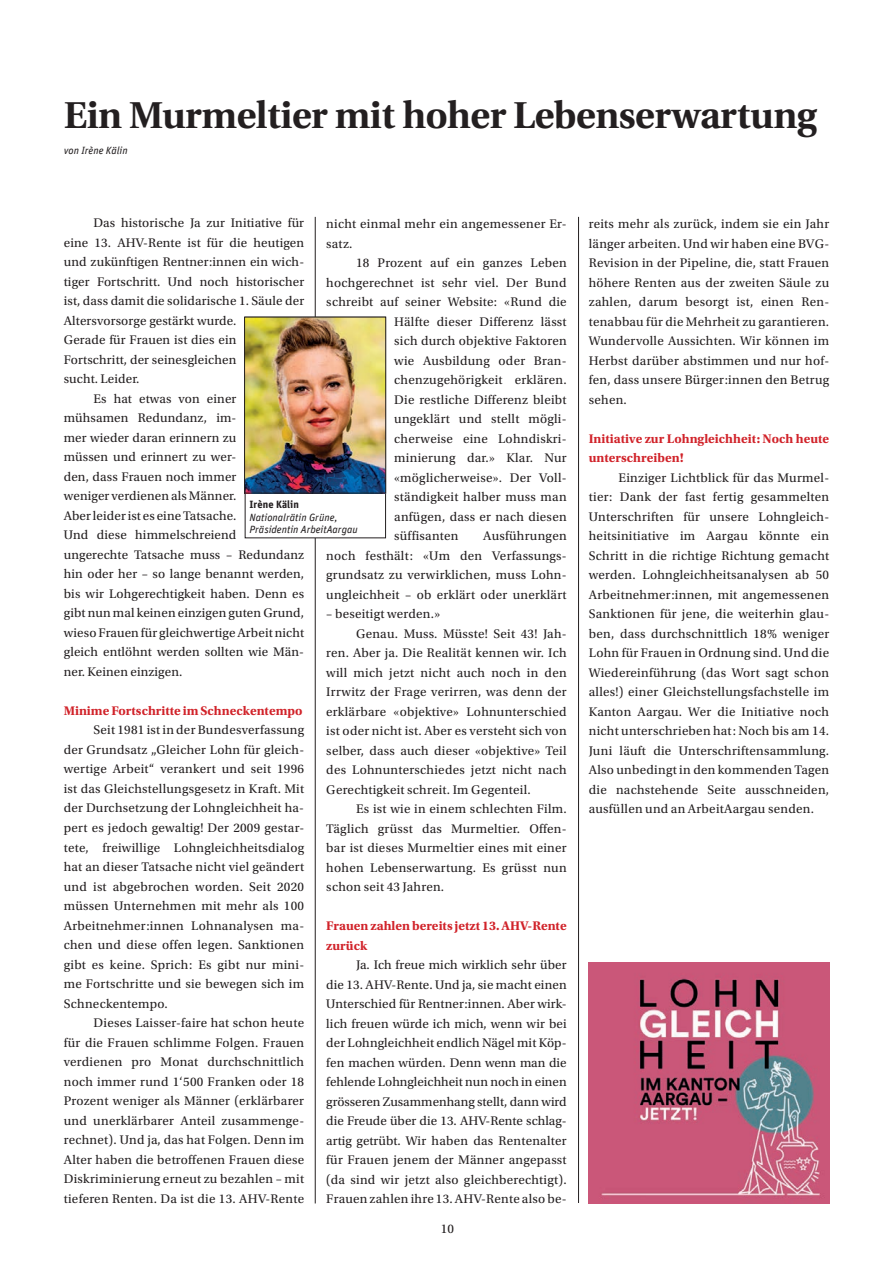
<style>
.page{position:relative;width:893px;height:1263px;background:#fff}
.page>*{position:absolute;margin:0;border:0;box-sizing:border-box;transform-origin:0 0}
.t1{font:700 37.5px "Utopia";letter-spacing:-.01em;color:#231f20}
.t2{font:13.2px/19.5px "Utopia Std";letter-spacing:.02em;color:#231f20;text-align:justify}
.t3{font:700 13.2px/19.5px "Utopia Std";color:#d1232a}
.t4{font:italic 10.5px/12.6px "Unit";color:#231f20}
.t5{font:700 10.5px "Unit OT";letter-spacing:.005em;color:#231f20}
</style>
<div class="page">
<hr style="left:315px;top:217px;width:1px;height:986px;background:#231f20">
<img style="left:246px;top:319px;width:138px;height:172px">
<div style="left:244px;top:317px;width:142px;height:176px;border:1px solid #231f20"></div>
<hr style="left:578px;top:217px;width:1px;height:986px;background:#231f20">
<img style="left:589px;top:962px;width:240px;height:241px">
<h1 class="t1" style="left:64px;top:94px;width:755px">Ein Murmeltier mit hoher Lebenserwartung</h1>
<p class="t4" style="left:64px;top:144px;width:66px">von Irène Kälin</p>
<p class="t2" style="left:94px;top:214px;width:212px">Das historische Ja zur Initiative für</p>
<p class="t2" style="left:64px;top:233px;width:242px">eine 13. AHV-Rente ist für die heutigen</p>
<p class="t2" style="left:64px;top:253px;width:242px">und zukünftigen Rentner:innen ein wich-</p>
<p class="t2" style="left:64px;top:272px;width:242px">tiger Fortschritt. Und noch historischer</p>
<p class="t2" style="left:64px;top:292px;width:242px">ist, dass damit die solidarische 1. Säule der</p>
<p class="t2" style="left:64px;top:311px;width:174px">Altersvorsorge gestärkt wurde.</p>
<p class="t2" style="left:64px;top:331px;width:174px">Gerade für Frauen ist dies ein</p>
<p class="t2" style="left:64px;top:350px;width:174px">Fortschritt, der seinesgleichen</p>
<p class="t2" style="left:64px;top:370px;width:77px">sucht. Leider.</p>
<p class="t2" style="left:94px;top:389px;width:144px">Es hat etwas von einer</p>
<p class="t2" style="left:64px;top:409px;width:174px">mühsamen Redundanz, im-</p>
<p class="t2" style="left:64px;top:428px;width:174px">mer wieder daran erinnern zu</p>
<p class="t2" style="left:64px;top:448px;width:174px">müssen und erinnert zu wer-</p>
<p class="t2" style="left:64px;top:467px;width:174px">den, dass Frauen noch immer</p>
<p class="t2" style="left:64px;top:487px;width:174px">weniger verdienen als Männer.</p>
<p class="t2" style="left:64px;top:506px;width:174px">Aber leider ist es eine Tatsache.</p>
<p class="t2" style="left:64px;top:526px;width:174px">Und diese himmelschreiend</p>
<p class="t2" style="left:64px;top:545px;width:242px">ungerechte Tatsache muss – Redundanz</p>
<p class="t2" style="left:64px;top:565px;width:242px">hin oder her – so lange benannt werden,</p>
<p class="t2" style="left:64px;top:584px;width:242px">bis wir Lohgerechtigkeit haben. Denn es</p>
<p class="t2" style="left:64px;top:604px;width:242px">gibt nun mal keinen einzigen guten Grund,</p>
<p class="t2" style="left:64px;top:623px;width:242px">wieso Frauen für gleichwertige Arbeit nicht</p>
<p class="t2" style="left:64px;top:643px;width:242px">gleich entlöhnt werden sollten wie Män-</p>
<p class="t2" style="left:64px;top:662px;width:120px">ner. Keinen einzigen.</p>
<p class="t3" style="left:64px;top:701px;width:240px">Minime Fortschritte im Schneckentempo</p>
<p class="t2" style="left:64px;top:721px;width:242px;text-indent:30px">Seit 1981 ist in der Bundesverfassung der Grundsatz „Gleicher Lohn für gleich&shy;wertige Arbeit“ verankert und seit 1996 ist das Gleichstellungsgesetz in Kraft. Mit der Durchsetzung der Lohngleichheit ha&shy;pert es jedoch gewaltig! Der 2009 gestar&shy;tete, freiwillige Lohngleichheitsdialog hat an dieser Tatsache nicht viel geändert und ist abgebrochen worden. Seit 2020 müssen Unternehmen mit mehr als 100<br>Arbeitnehmer:innen Lohnanalysen ma&shy;chen und diese offen legen. Sanktionen gibt es keine. Sprich: Es gibt nur mini&shy;me Fortschritte und sie bewegen sich im Schneckentempo.</p>
<p class="t2" style="left:64px;top:1013px;width:242px;text-indent:30px">Dieses Laisser-faire hat schon heute für die Frauen schlimme Folgen. Frauen verdienen pro Monat durchschnittlich noch immer rund 1‘500 Franken oder 18<br>Prozent weniger als Männer (erklärbarer und unerklärbarer Anteil zusammenge&shy;rechnet). Und ja, das hat Folgen. Denn im Alter haben die betroffenen Frauen diese Diskriminierung erneut zu bezahlen – mit tieferen Renten. Da ist die 13. AHV-Rente</p>
<p class="t2" style="left:326px;top:214px;width:242px">nicht einmal mehr ein angemessener Er&shy;satz.</p>
<p class="t2" style="left:356px;top:253px;width:212px">18 Prozent auf ein ganzes Leben</p>
<p class="t2" style="left:326px;top:273px;width:242px">hochgerechnet ist sehr viel. Der Bund</p>
<p class="t2" style="left:326px;top:292px;width:242px">schreibt auf seiner Website: «Rund die</p>
<p class="t2" style="left:394px;top:312px;width:174px">Hälfte dieser Differenz lässt</p>
<p class="t2" style="left:394px;top:331px;width:174px">sich durch objektive Faktoren</p>
<p class="t2" style="left:394px;top:351px;width:174px">wie Ausbildung oder Bran-</p>
<p class="t2" style="left:394px;top:370px;width:174px">chenzugehörigkeit erklären.</p>
<p class="t2" style="left:394px;top:390px;width:174px">Die restliche Differenz bleibt</p>
<p class="t2" style="left:394px;top:409px;width:174px">ungeklärt und stellt mögli-</p>
<p class="t2" style="left:394px;top:429px;width:174px">cherweise eine Lohndiskri-</p>
<p class="t2" style="left:394px;top:448px;width:174px">minierung dar.» Klar. Nur</p>
<p class="t2" style="left:394px;top:468px;width:174px">«möglicherweise». Der Voll-</p>
<p class="t2" style="left:394px;top:487px;width:174px">ständigkeit halber muss man</p>
<p class="t2" style="left:394px;top:507px;width:174px">anfügen, dass er nach diesen</p>
<p class="t2" style="left:394px;top:526px;width:66px">süffisanten</p>
<p class="t5" style="left:250px;top:498px;width:51px">Irène Kälin</p>
<p class="t4" style="left:250px;top:511px;width:110px">Nationalrätin Grüne,<br>Präsidentin ArbeitAargau</p>
<p class="t2" style="left:326px;top:526px;width:242px;text-indent:157px">Ausführungen noch festhält: «Um den Verfassungs&shy;grundsatz zu verwirklichen, muss Lohn&shy;ungleichheit – ob erklärt oder unerklärt</p>
<p class="t2" style="left:326px;top:604px;width:115px">– beseitigt werden.»</p>
<p class="t2" style="left:356px;top:624px;width:212px">Genau. Muss. Müsste! Seit 43! Jah-</p>
<p class="t2" style="left:326px;top:643px;width:242px">ren. Aber ja. Die Realität kennen wir. Ich</p>
<p class="t2" style="left:326px;top:663px;width:242px">will mich jetzt nicht auch noch in den</p>
<p class="t2" style="left:326px;top:682px;width:242px">Irrwitz der Frage verirren, was denn der</p>
<p class="t2" style="left:326px;top:702px;width:242px">erklärbare «objektive» Lohnunterschied</p>
<p class="t2" style="left:326px;top:721px;width:242px">ist oder nicht ist. Aber es versteht sich von</p>
<p class="t2" style="left:326px;top:741px;width:242px">selber, dass auch dieser «objektive» Teil</p>
<p class="t2" style="left:326px;top:760px;width:242px">des Lohnunterschiedes jetzt nicht nach</p>
<p class="t2" style="left:326px;top:780px;width:206px">Gerechtigkeit schreit. Im Gegenteil.</p>
<p class="t2" style="left:356px;top:799px;width:212px">Es ist wie in einem schlechten Film.</p>
<p class="t2" style="left:326px;top:819px;width:242px">Täglich grüsst das Murmeltier. Offen-</p>
<p class="t2" style="left:326px;top:838px;width:242px">bar ist dieses Murmeltier eines mit einer</p>
<p class="t2" style="left:326px;top:858px;width:242px">hohen Lebenserwartung. Es grüsst nun</p>
<p class="t2" style="left:326px;top:877px;width:119px">schon seit 43 Jahren.</p>
<p class="t3" style="left:326px;top:916px;width:242px">Frauen zahlen bereits jetzt 13. AHV-Rente zurück</p>
<p class="t2" style="left:326px;top:955px;width:242px;text-indent:30px">Ja. Ich freue mich wirklich sehr über die 13. AHV-Rente. Und ja, sie macht einen Unterschied für Rentner:innen. Aber wirk&shy;lich freuen würde ich mich, wenn wir bei der Lohngleichheit endlich Nägel mit Köp&shy;fen machen würden. Denn wenn man die fehlende Lohngleichheit nun noch in einen grösseren Zusammenhang stellt, dann wird die Freude über die 13. AHV-Rente schlag&shy;artig getrübt. Wir haben das Rentenalter für Frauen jenem der Männer angepasst (da sind wir jetzt also gleichberechtigt).<br>Frauen zahlen ihre 13. AHV-Rente also be-</p>
<p class="t2" style="left:441px;top:1219px;width:15px">10</p>
<p class="t2" style="left:589px;top:214px;width:242px">reits mehr als zurück, indem sie ein Jahr länger arbeiten. Und wir haben eine BVG-Revision in der Pipeline, die, statt Frauen höhere Renten aus der zweiten Säule zu zahlen, darum besorgt ist, einen Ren&shy;tenabbau für die Mehrheit zu garantieren.<br>Wundervolle Aussichten. Wir können im Herbst darüber abstimmen und nur hof&shy;fen, dass unsere Bürger:innen den Betrug sehen.</p>
<p class="t3" style="left:589px;top:429px;width:242px">Initiative zur Lohngleichheit: Noch heute unterschreiben!</p>
<p class="t2" style="left:589px;top:468px;width:242px;text-indent:30px">Einziger Lichtblick für das Murmel&shy;tier: Dank der fast fertig gesammelten Unterschriften für unsere Lohngleich&shy;heitsinitiative im Aargau könnte ein Schritt in die richtige Richtung gemacht werden. Lohngleichheitsanalysen ab 50<br>Arbeitnehmer:innen, mit angemessenen Sanktionen für jene, die weiterhin glau&shy;ben, dass durchschnittlich 18% weniger Lohn für Frauen in Ordnung sind. Und die Wiedereinführung (das Wort sagt schon alles!) einer Gleichstellungsfachstelle im Kanton Aargau. Wer die Initiative noch nicht unterschrieben hat: Noch bis am 14.<br>Juni läuft die Unterschriftensammlung.<br>Also unbedingt in den kommenden Tagen die nachstehende Seite ausschneiden, ausfüllen und an ArbeitAargau senden.</p>
</div>
